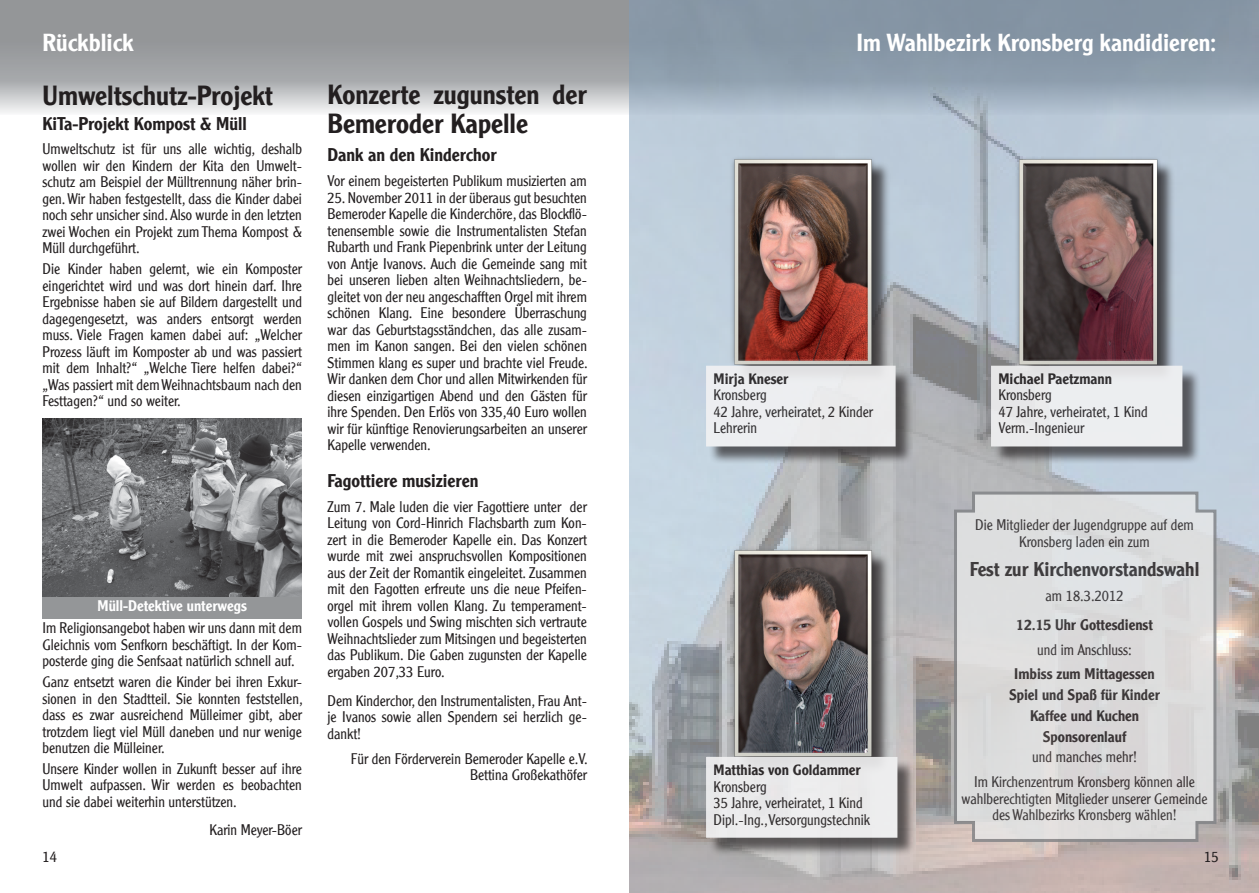
<style>
.page{position:relative;width:1259px;height:893px;background:#fff}
.page>*{position:absolute;margin:0;border:0;box-sizing:border-box;transform-origin:0 0}
.t1{font:500 27px/28.5px "Clearface Gothic LH";color:#231f20}
.t2{font:500 24px "Clearface Gothic LH";color:#fff}
.t3{font:500 19.5px "Clearface Gothic LH";color:#231f20}
.t4{font:500 18px "Clearface Gothic LH";color:#231f20}
.t5{font:300 15px/16.5px "Clearface Gothic LH";color:#231f20;text-align:justify}
.t6{font:500 15px/20.7px "Clearface Gothic LH";color:#231f20;text-align:center}
.t7{font:500 15px "Clearface Gothic LH";color:#fff}
</style>
<div class="page">
<svg style="left:0;top:0;width:629px;height:113px;background:#a7a9ab"></svg>
<img style="left:629px;top:0;width:630px;height:893px">
<img style="left:43px;top:418px;width:259px;height:179px">
<svg style="left:952px;top:490px;width:266px;height:353px;background:#d8d8d8"></svg>
<div style="left:735px;top:161px;width:156px;height:222px;background:#231f20;opacity:.75"></div>
<img style="left:727px;top:153px;width:148px;height:213px">
<div style="left:735px;top:552px;width:156px;height:222px;background:#231f20;opacity:.75"></div>
<img style="left:727px;top:544px;width:148px;height:213px">
<div style="left:708px;top:368px;width:206px;height:97px;background:#231f20;opacity:.75"></div>
<div style="left:710px;top:369px;width:182px;height:74px;background:#f2f2f3"></div>
<div style="left:706px;top:366px;width:189px;height:80px;border:8px solid #f2f2f3"></div>
<div style="left:1020px;top:161px;width:156px;height:222px;background:#231f20;opacity:.75"></div>
<img style="left:1012px;top:153px;width:148px;height:213px">
<div style="left:993px;top:368px;width:208px;height:97px;background:#231f20;opacity:.75"></div>
<div style="left:994px;top:369px;width:184px;height:74px;background:#f2f2f3"></div>
<div style="left:991px;top:366px;width:191px;height:80px;border:8px solid #f2f2f3"></div>
<div style="left:708px;top:759px;width:208px;height:97px;background:#231f20;opacity:.75"></div>
<div style="left:710px;top:761px;width:183px;height:73px;background:#ebebec"></div>
<div style="left:706px;top:757px;width:191px;height:81px;border:8px solid #f2f2f3"></div>
<div style="left:43px;top:597px;width:259px;height:21px;background:#949698"></div>
<h2 class="t2" style="left:43px;top:28px;width:93px">Rückblick</h2>
<h2 class="t2" style="left:856px;top:28px;width:361px">Im Wahlbezirk Kronsberg kandidieren:</h2>
<h1 class="t1" style="left:43px;top:81px;width:232px">Umweltschutz-Projekt</h1>
<p class="t4" style="left:43px;top:112px;width:206px">KiTa-Projekt Kompost &amp; Müll</p>
<p class="t5" style="left:43px;top:141px;width:261px">Umweltschutz ist für uns alle wichtig, deshalb wollen wir den Kindern der Kita den Umwelt&shy;schutz am Beispiel der Mülltrennung näher brin&shy;gen. Wir haben festgestellt, dass die Kinder dabei noch sehr unsicher sind. Also wurde in den letzten zwei Wochen ein Projekt zum Thema Kompost &amp; Müll durchgeführt.</p>
<p class="t5" style="left:43px;top:260px;width:261px">Die Kinder haben gelernt, wie ein Komposter eingerichtet wird und was dort hinein darf. Ihre Ergebnisse haben sie auf Bildern dargestellt und dagegengesetzt, was anders entsorgt werden muss. Viele Fragen kamen dabei auf: „Welcher Prozess läuft im Komposter ab und was passiert mit dem Inhalt?“ „Welche Tiere helfen dabei?“ „Was passiert mit dem Weihnachtsbaum nach den Festtagen?“ und so weiter.</p>
<p class="t7" style="left:98px;top:596px;width:151px">Müll-Detektive unterwegs</p>
<p class="t5" style="left:43px;top:620px;width:261px">Im Religionsangebot haben wir uns dann mit dem Gleichnis vom Senfkorn beschäftigt. In der Kom&shy;posterde ging die Senfsaat natürlich schnell auf.</p>
<p class="t5" style="left:43px;top:673px;width:262px">Ganz entsetzt waren die Kinder bei ihren Exkur&shy;sionen in den Stadtteil. Sie konnten feststellen, dass es zwar ausreichend Mülleimer gibt, aber trotzdem liegt viel Müll daneben und nur wenige benutzen die Mülleiner.</p>
<p class="t5" style="left:43px;top:760px;width:261px">Unsere Kinder wollen in Zukunft besser auf ihre Umwelt aufpassen. Wir werden es beobachten und sie dabei weiterhin unterstützen.</p>
<p class="t5" style="left:209px;top:822px;width:94px">Karin Meyer-Böer</p>
<h1 class="t1" style="left:327px;top:80px;width:261px">Konzerte zugunsten der<br>Bemeroder Kapelle</h1>
<p class="t4" style="left:327px;top:144px;width:171px">Dank an den Kinderchor</p>
<p class="t5" style="left:327px;top:173px;width:261px">Vor einem begeisterten Publikum musizierten am</p>
<p class="t5" style="left:327px;top:189px;width:262px">25. November 2011 in der überaus gut besuchten Bemeroder Kapelle die Kinderchöre, das Blockflö&shy;tenensemble sowie die Instrumentalisten Stefan Rubarth und Frank Piepenbrink unter der Leitung von Antje Ivanovs. Auch die Gemeinde sang mit bei unseren lieben alten Weihnachtsliedern, be&shy;gleitet von der neu angeschafften Orgel mit ihrem schönen Klang. Eine besondere Überraschung war das Geburtstagsständchen, das alle zusam&shy;men im Kanon sangen. Bei den vielen schönen Stimmen klang es super und brachte viel Freude.<br>Wir danken dem Chor und allen Mitwirkenden für diesen einzigartigen Abend und den Gästen für ihre Spenden. Den Erlös von 335,40 Euro wollen wir für künftige Renovierungsarbeiten an unserer Kapelle verwenden.</p>
<p class="t4" style="left:327px;top:469px;width:152px">Fagottiere musizieren</p>
<p class="t5" style="left:327px;top:498px;width:261px">Zum 7. Male luden die vier Fagottiere unter der Leitung von Cord-Hinrich Flachsbarth zum Kon&shy;zert in die Bemeroder Kapelle ein. Das Konzert wurde mit zwei anspruchsvollen Kompositionen aus der Zeit der Romantik eingeleitet. Zusammen mit den Fagotten erfreute uns die neue Pfeifen&shy;orgel mit ihrem vollen Klang. Zu temperament&shy;vollen Gospels und Swing mischten sich vertraute Weihnachtslieder zum Mitsingen und begeisterten das Publikum. Die Gaben zugunsten der Kapelle ergaben 207,33 Euro.</p>
<p class="t5" style="left:327px;top:692px;width:261px">Dem Kinderchor, den Instrumentalisten, Frau Ant&shy;je Ivanos sowie allen Spendern sei herzlich ge&shy;dankt!</p>
<p class="t5" style="left:351px;top:750px;width:238px;text-align:right">Für den Förderverein Bemeroder Kapelle e.V.<br>Bettina Großekathöfer</p>
<p class="t6" style="left:713px;top:368px;width:76px">Mirja Kneser</p>
<p class="t5" style="left:713px;top:387px;width:161px;text-align:left">Kronsberg<br>42 Jahre, verheiratet, 2 Kinder<br>Lehrerin</p>
<p class="t6" style="left:713px;top:759px;width:149px">Matthias von Goldammer</p>
<p class="t5" style="left:713px;top:778px;width:158px;text-align:left">Kronsberg<br>35 Jahre, verheiratet, 1 Kind<br>Dipl.-Ing., Versorgungstechnik</p>
<p class="t6" style="left:998px;top:368px;width:115px">Michael Paetzmann</p>
<p class="t5" style="left:998px;top:387px;width:151px;text-align:left">Kronsberg<br>47 Jahre, verheiratet, 1 Kind<br>Verm.-Ingenieur</p>
<p class="t5" style="left:975px;top:516px;width:220px;text-align:center">Die Mitglieder der Jugendgruppe auf dem<br>Kronsberg laden ein zum</p>
<h3 class="t3" style="left:969px;top:557px;width:231px">Fest zur Kirchenvorstandswahl</h3>
<p class="t5" style="left:1045px;top:587px;width:80px">am 18.3.2012</p>
<p class="t6" style="left:1016px;top:614px;width:138px">12.15 Uhr Gottesdienst</p>
<p class="t5" style="left:1037px;top:641px;width:96px">und im Anschluss:</p>
<p class="t6" style="left:1009px;top:663px;width:153px">Imbiss zum Mittagessen<br>Spiel und Spaß für Kinder<br>Kaffee und Kuchen<br>Sponsorenlauf</p>
<p class="t5" style="left:974px;top:745px;width:222px;line-height:24.8px;text-align:center">und manches mehr!<br>Im Kirchenzentrum Kronsberg können alle</p>
<p class="t5" style="left:961px;top:790px;width:247px;text-align:center">wahlberechtigten Mitglieder unserer Gemeinde des Wahlbezirks Kronsberg wählen!</p>
<p class="t5" style="left:43px;top:848px;width:16px">14</p>
<p class="t5" style="left:1204px;top:848px;width:16px">15</p>
</div>
